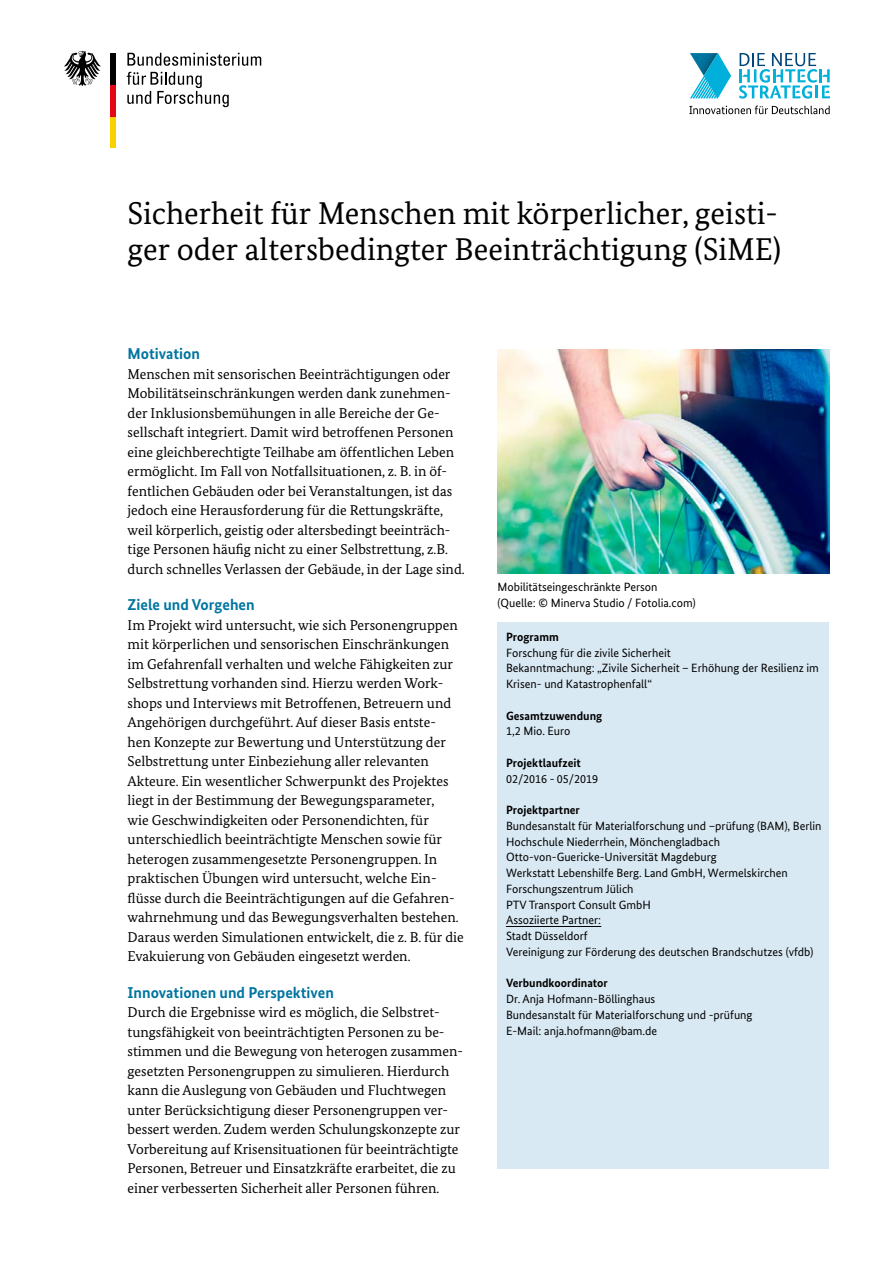
<style>
.page{position:relative;width:893px;height:1263px;background:#fff}
.page>*{position:absolute;margin:0;border:0;box-sizing:border-box;transform-origin:0 0}
.t1{font:31.5px/36px "Bundes Serif";color:#000}
.t2{font:700 15.75px "Bundes Sans";color:#0075a0}
.t3{font:14.25px/19.5px "Bundes Serif";color:#000}
.t4{font:12px/15.8px "Bundes Sans";color:#000}
.t5{font:700 12px/15.8px "Bundes Sans";color:#000}
.s1{font-weight:700}
.s2{font-weight:400}
</style>
<div class="page">
<div style="left:497px;top:622px;width:332px;height:546px;background:#d9e9f3"></div>
<svg style="left:127px;top:72px;width:102px;height:35px"></svg>
<svg style="left:127px;top:53px;width:134px;height:13px"></svg>
<div style="left:111px;top:116px;width:5px;height:32px;background:#f8d200"></div>
<div style="left:111px;top:85px;width:5px;height:31px;background:#e30613"></div>
<div style="left:111px;top:53px;width:5px;height:32px;background:#000"></div>
<svg style="left:64px;top:51px;width:37px;height:35px"></svg>
<svg style="left:739px;top:53px;width:91px;height:46px"></svg>
<svg style="left:690px;top:53px;width:41px;height:45px"></svg>
<svg style="left:689px;top:106px;width:141px;height:8px"></svg>
<img style="left:497px;top:349px;width:332px;height:225px">
<hr style="left:506px;top:926px;width:95px;height:1px;background:#000">
<h1 class="t1" style="left:128px;top:195px;width:655px">Sicherheit für Menschen mit körperlicher, geisti&shy;ger oder altersbedingter Beeinträchtigung (SiME)</h1>
<h2 class="t2" style="left:128px;top:344px;width:74px">Motivation</h2>
<p class="t3" style="left:128px;top:364px;width:339px">Menschen mit sensorischen Beeinträchtigungen oder Mobilitätseinschränkungen werden dank zunehmen&shy;der Inklusionsbemühungen in alle Bereiche der Ge&shy;sellschaft integriert. Damit wird betroffenen Personen eine gleichberechtigte Teilhabe am öffentlichen Leben ermöglicht. Im Fall von Notfallsituationen, z. B. in öf&shy;fentlichen Gebäuden oder bei Veranstaltungen, ist das jedoch eine Herausforderung für die Rettungskräfte, weil körperlich, geistig oder altersbedingt beeinträch&shy;tige Personen häufig nicht zu einer Selbstrettung, z.B. durch schnelles Verlassen der Gebäude, in der Lage sind.</p>
<h2 class="t2" style="left:128px;top:595px;width:129px">Ziele und Vorgehen</h2>
<p class="t3" style="left:128px;top:615px;width:338px">Im Projekt wird untersucht, wie sich Personengruppen mit körperlichen und sensorischen Einschränkungen im Gefahrenfall verhalten und welche Fähigkeiten zur Selbstrettung vorhanden sind. Hierzu werden Work&shy;shops und Interviews mit Betroffenen, Betreuern und Angehörigen durchgeführt. Auf dieser Basis entste-<br>hen Konzepte zur Bewertung und Unterstützung der Selbstrettung unter Einbeziehung aller relevanten Akteure. Ein wesentlicher Schwerpunkt des Projektes liegt in der Bestimmung der Bewegungsparameter,<br>wie Geschwindigkeiten oder Personendichten, für unterschiedlich beeinträchtigte Menschen sowie für heterogen zusammengesetzte Personengruppen. In praktischen Übungen wird untersucht, welche Ein&shy;flüsse durch die Beeinträchtigungen auf die Gefahren&shy;wahrnehmung und das Bewegungsverhalten bestehen.<br>Daraus werden Simulationen entwickelt, die z. B. für die Evakuierung von Gebäuden eingesetzt werden.</p>
<h2 class="t2" style="left:128px;top:983px;width:208px">Innovationen und Perspektiven</h2>
<p class="t3" style="left:128px;top:1002px;width:337px">Durch die Ergebnisse wird es möglich, die Selbstret&shy;tungsfähigkeit von beeinträchtigten Personen zu be&shy;stimmen und die Bewegung von heterogen zusammen&shy;gesetzten Personengruppen zu simulieren. Hierdurch kann die Auslegung von Gebäuden und Fluchtwegen unter Berücksichtigung dieser Personengruppen ver&shy;bessert werden. Zudem werden Schulungskonzepte zur Vorbereitung auf Krisensituationen für beeinträchtigte Personen, Betreuer und Einsatzkräfte erarbeitet, die zu einer verbesserten Sicherheit aller Personen führen.</p>
<p class="t4" style="left:497px;top:579px;width:161px">Mobilitätseingeschränkte Person</p>
<p class="t4" style="left:497px;top:595px;width:200px">(Quelle: © Minerva Studio / Fotolia.com)</p>
<p class="t4" style="left:506px;top:629px;width:314px"><span class="s1">Programm<br></span>Forschung für die zivile Sicherheit<br>Bekanntmachung: „Zivile Sicherheit – Erhöhung der Resilienz im Krisen- und Katastrophenfall“</p>
<p class="t5" style="left:506px;top:707px;width:98px">Gesamtzuwendung<br><span class="s2">1,2 Mio. Euro</span></p>
<p class="t5" style="left:506px;top:755px;width:94px">Projektlaufzeit<br><span class="s2">02/2016 - 05/2019</span></p>
<p class="t4" style="left:506px;top:802px;width:317px"><span class="s1">Projektpartner<br></span>Bundesanstalt für Materialforschung und –prüfung (BAM), Berlin Hochschule Niederrhein, Mönchengladbach Otto-von-Guericke-Universität Magdeburg<br>Werkstatt Lebenshilfe Berg. Land GmbH, Wermelskirchen Forschungszentrum Jülich<br>PTV Transport Consult GmbH<br>Assoziierte Partner:<br>Stadt Düsseldorf<br>Vereinigung zur Förderung des deutschen Brandschutzes (vfdb)</p>
<p class="t4" style="left:506px;top:975px;width:248px"><span class="s1">Verbundkoordinator<br></span>Dr. Anja Hofmann-Böllinghaus<br>Bundesanstalt für Materialforschung und -prüfung E-Mail: anja.hofmann@bam.de</p>
</div>
